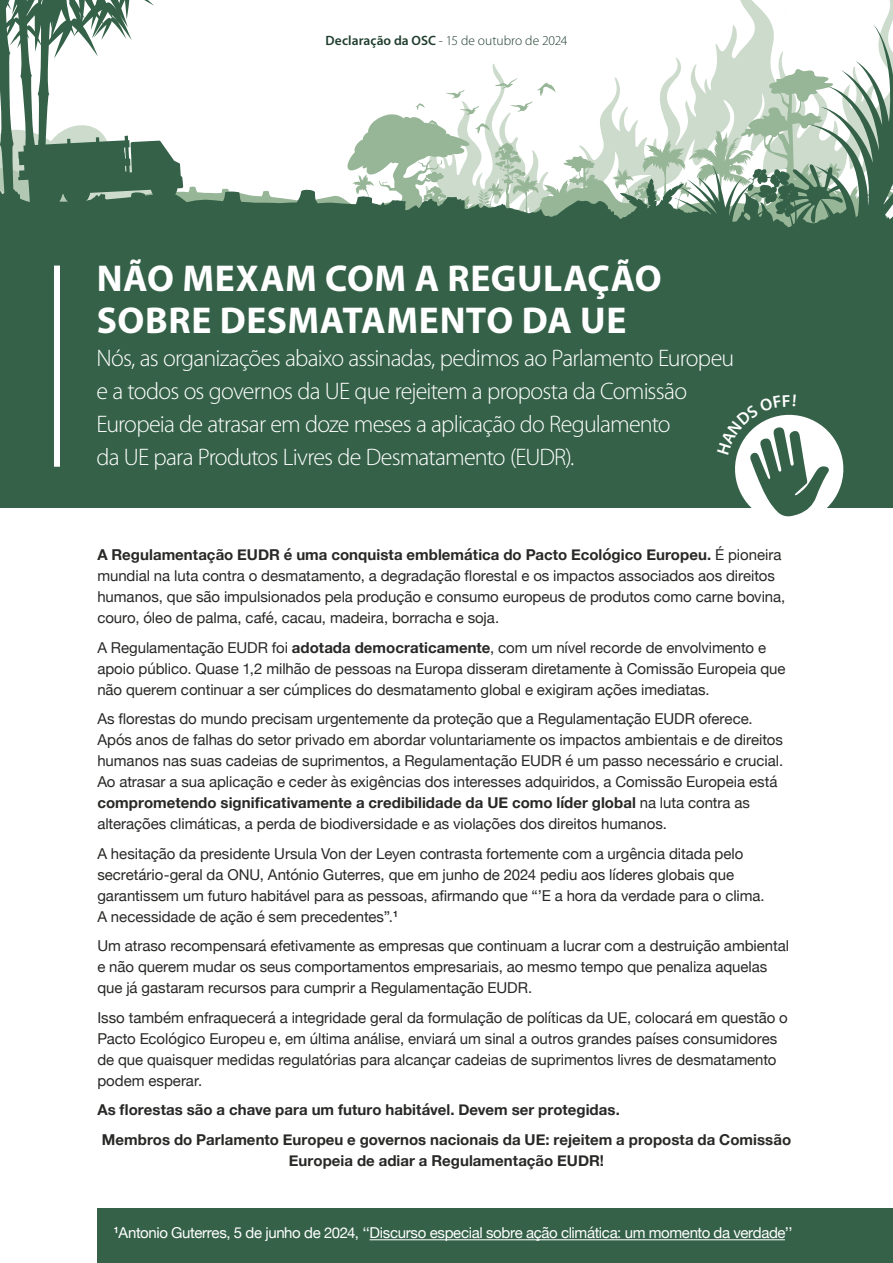
<style>
.page{position:relative;width:893px;height:1263px;background:#fff}
.page>*{position:absolute;margin:0;border:0;box-sizing:border-box;transform-origin:0 0}
.t1{font:700 37.5px/42px "Myriad Pro";letter-spacing:.015em;color:#fff}
.t2{font:300 24px/33px "Myriad Pro";letter-spacing:-.035em;color:#fff}
.t3{font:15px/21px "Helvetica Neue";letter-spacing:-.005em;color:#282827}
.t4{font:700 15px/29.5px "Helvetica Neue";letter-spacing:.005em;color:#282827}
.t5{font:15px "Helvetica Neue";letter-spacing:-.025em;color:#fff}
.t6{font:300 13.5px "Myriad Pro";color:#1f3d2e}
.s1{font-weight:600}
.s2{font-weight:700}
</style>
<div class="page">
<svg style="left:0;top:0;width:893px;height:259px"></svg>
<svg style="left:0;top:121px;width:377px;height:105px"></svg>
<div style="left:0;top:259px;width:893px;height:249px;background:#346148"></div>
<div style="left:54px;top:266px;width:6px;height:201px;background:#fff"></div>
<div style="left:97px;top:1209px;width:796px;height:54px;background:#346148"></div>
<hr style="left:370px;top:1239px;width:415px;height:1px;background:#fff">
<svg style="left:735px;top:414px;width:109px;height:103px"></svg>
<p class="t6" style="left:326px;top:33px;width:243px"><span class="s1">Declaração da OSC</span> - 15 de outubro de 2024</p>
<h1 class="t1" style="left:97px;top:256px;width:566px">NÃO MEXAM COM A REGULAÇÃO<br>SOBRE DESMATAMENTO DA UE</h1>
<p class="t2" style="left:97px;top:342px;width:639px">Nós, as organizações abaixo assinadas, pedimos ao Parlamento Europeu e a todos os governos da UE que rejeitem a proposta da Comissão Europeia de atrasar em doze meses a aplicação do Regulamento<br>da UE para Produtos Livres de Desmatamento (EUDR).</p>
<p class="t3" style="left:97px;top:545px;width:690px"><span class="s2">A Regulamentação EUDR é uma conquista emblemática do Pacto Ecológico Europeu.</span> É pioneira mundial na luta contra o desmatamento, a degradação florestal e os impactos associados aos direitos humanos, que são impulsionados pela produção e consumo europeus de produtos como carne bovina, couro, óleo de palma, café, cacau, madeira, borracha e soja.</p>
<p class="t3" style="left:97px;top:637px;width:690px">A Regulamentação EUDR foi <span class="s2">adotada democraticamente</span>, com um nível recorde de envolvimento e apoio público. Quase 1,2 milhão de pessoas na Europa disseram diretamente à Comissão Europeia que não querem continuar a ser cúmplices do desmatamento global e exigiram ações imediatas.</p>
<p class="t3" style="left:97px;top:709px;width:687px">As florestas do mundo precisam urgentemente da proteção que a Regulamentação EUDR oferece.<br>Após anos de falhas do setor privado em abordar voluntariamente os impactos ambientais e de direitos humanos nas suas cadeias de suprimentos, a Regulamentação EUDR é um passo necessário e crucial.<br>Ao atrasar a sua aplicação e ceder às exigências dos interesses adquiridos, a Comissão Europeia está <span class="s2">comprometendo significativamente a credibilidade da UE como líder global</span> na luta contra as alterações climáticas, a perda de biodiversidade e as violações dos direitos humanos.</p>
<p class="t3" style="left:97px;top:843px;width:669px">A hesitação da presidente Ursula Von der Leyen contrasta fortemente com a urgência ditada pelo secretário-geral da ONU, António Guterres, que em junho de 2024 pediu aos líderes globais que garantissem um futuro habitável para as pessoas, afirmando que “’E a hora da verdade para o clima.<br>A necessidade de ação é sem precedentes”.<sup>1</sup></p>
<p class="t3" style="left:97px;top:936px;width:693px">Um atraso recompensará efetivamente as empresas que continuam a lucrar com a destruição ambiental e não querem mudar os seus comportamentos empresariais, ao mesmo tempo que penaliza aquelas que já gastaram recursos para cumprir a Regulamentação EUDR.</p>
<p class="t3" style="left:97px;top:1007px;width:692px">Isso também enfraquecerá a integridade geral da formulação de políticas da UE, colocará em questão o Pacto Ecológico Europeu e, em última análise, enviará um sinal a outros grandes países consumidores de que quaisquer medidas regulatórias para alcançar cadeias de suprimentos livres de desmatamento podem esperar.</p>
<p class="t4" style="left:97px;top:1095px;width:695px">As florestas são a chave para um futuro habitável. Devem ser protegidas.<br>Membros do Parlamento Europeu e governos nacionais da UE: rejeitem a proposta da Comissão</p>
<p class="t4" style="left:289px;top:1146px;width:317px">Europeia de adiar a Regulamentação EUDR!</p>
<p class="t5" style="left:114px;top:1222px;width:680px"><sup>1</sup>Antonio Guterres, 5 de junho de 2024, ‘‘Discurso especial sobre ação climática: um momento da verdade’’</p>
</div>
